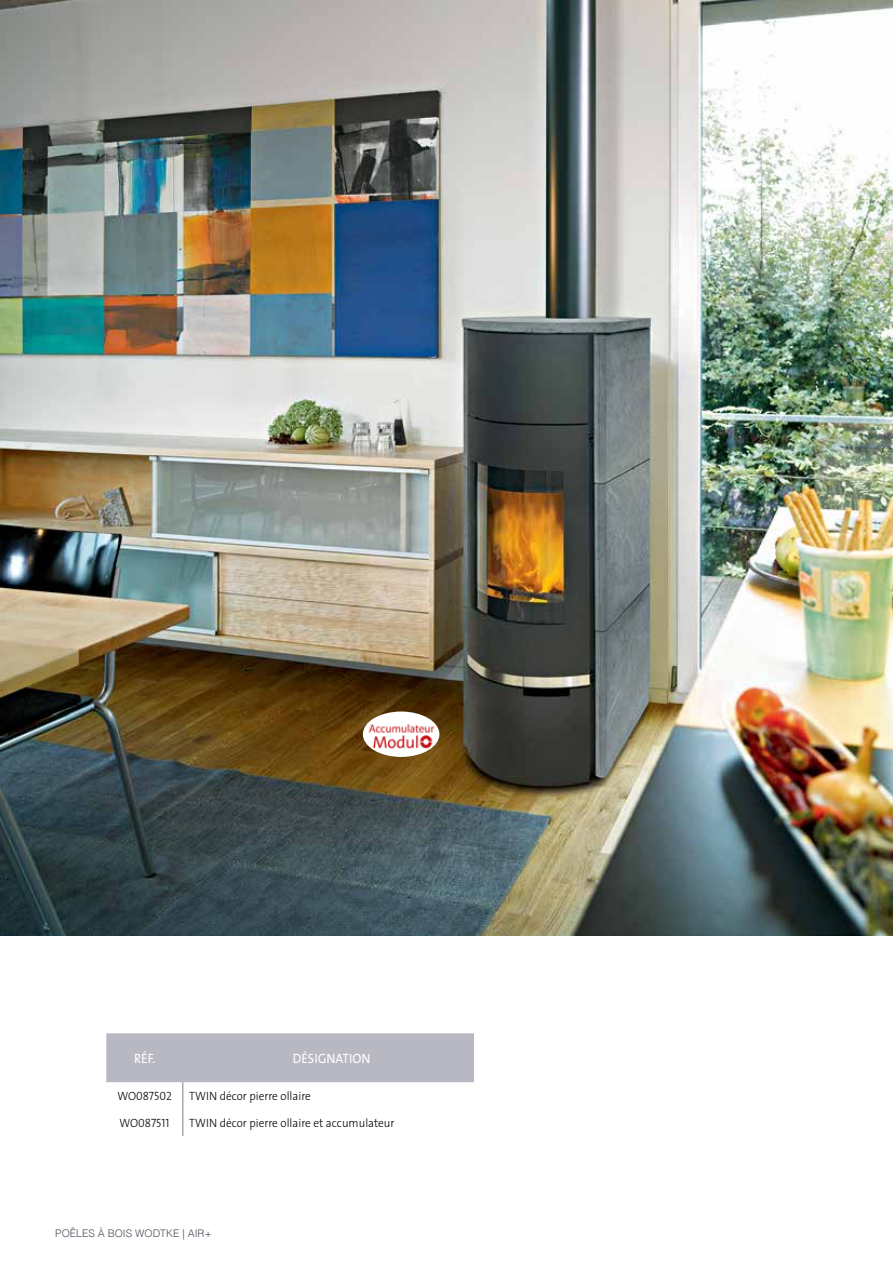
<style>
.page{position:relative;width:893px;height:1263px;background:#fff}
.page>*{position:absolute;margin:0;border:0;box-sizing:border-box;transform-origin:0 0}
.t1{font:13.5px "The Sans";color:#fff;scale:.95 1}
.t2{font:300 12px "The Sans";color:#000;scale:.95 1}
.t3{font:12px "The Sans Light Caps";color:#000;scale:.95 1}
.t4{font:300 10.5px "Helvetica";color:#4f4e5c}
.s1{font-family:"The Sans Light Caps";font-weight:400}
</style>
<div class="page">
<img style="left:0;top:0;width:893px;height:935px">
<svg style="left:106px;top:1033px;width:368px;height:103px"></svg>
<img style="left:363px;top:711px;width:76px;height:46px">
<p class="t1" style="left:134px;top:1047px;width:24px">RÉF.</p>
<p class="t1" style="left:293px;top:1047px;width:83px">DÉSIGNATION</p>
<p class="t3" style="left:117px;top:1086px;width:59px">WO087502</p>
<p class="t2" style="left:189px;top:1086px;width:130px"><span class="s1">TWIN</span> décor pierre ollaire</p>
<p class="t3" style="left:120px;top:1113px;width:54px">WO087511</p>
<p class="t2" style="left:189px;top:1113px;width:218px"><span class="s1">TWIN</span> décor pierre ollaire et accumulateur</p>
<p class="t4" style="left:55px;top:1224px;width:158px">POÊLES À BOIS WODTKE | AIR+</p>
</div>
